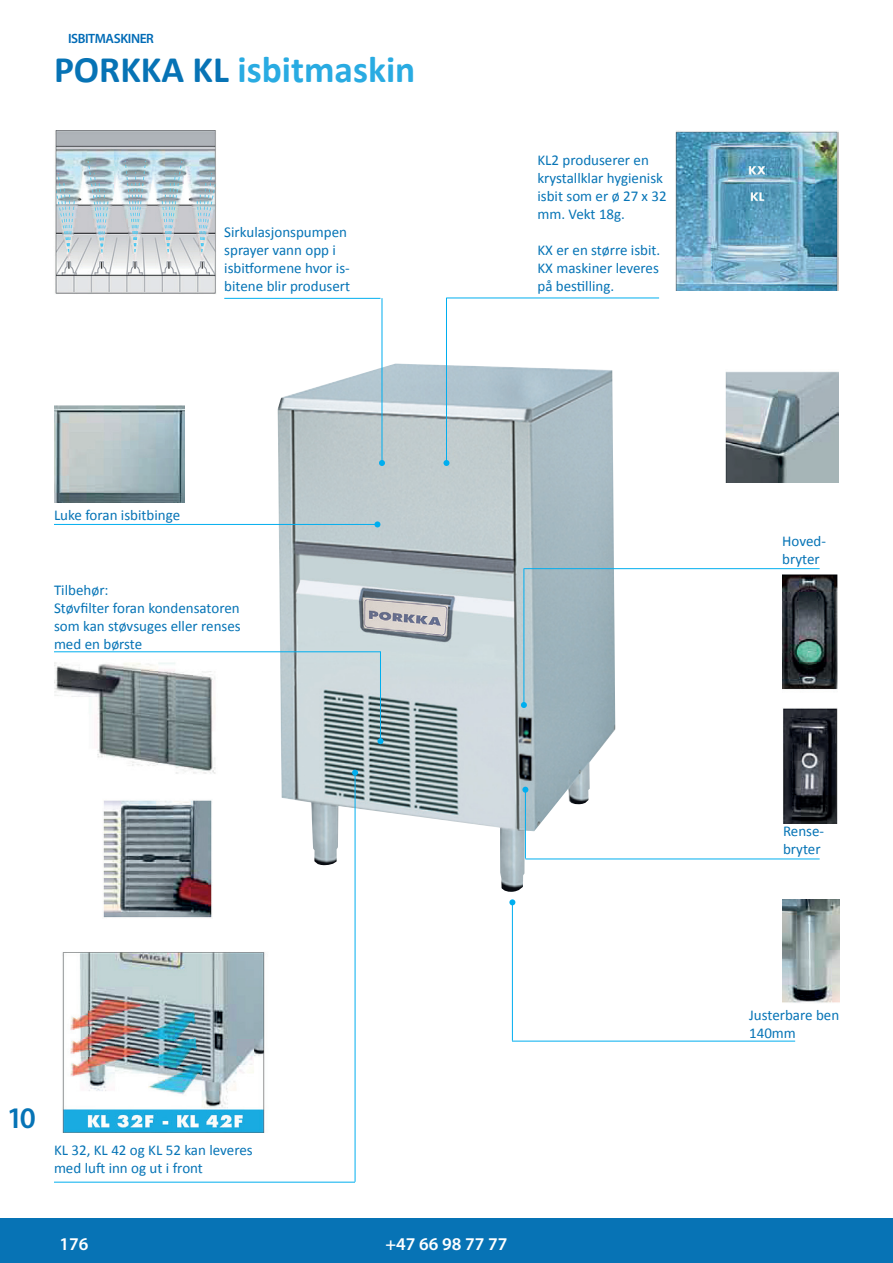
<style>
.page{position:relative;width:893px;height:1263px;background:#fff}
.page>*{position:absolute;margin:0;border:0;box-sizing:border-box;transform-origin:0 0}
.Produkt_heading{font:700 37.5px "Calibri";color:#29abe2}
.t1{font:600 30px "Myriad Pro";color:#0674b6}
.t2{font:600 18px "Myriad Pro";color:#fff}
.t3{font:15px/18px "Calibri";color:#0674b6}
.t4{font:600 13.5px "Myriad Pro";letter-spacing:-.03em;color:#006bb6}
.s1{color:#0773b5}
</style>
<div class="page">
<div style="left:0;top:1218px;width:893px;height:45px;background:#0773b5"></div>
<img style="left:55px;top:131px;width:161px;height:163px">
<img style="left:782px;top:899px;width:57px;height:104px">
<img style="left:782px;top:575px;width:56px;height:248px">
<img style="left:725px;top:371px;width:114px;height:112px">
<img style="left:675px;top:131px;width:164px;height:160px">
<img style="left:54px;top:652px;width:179px;height:266px">
<img style="left:54px;top:405px;width:130px;height:97px">
<img style="left:278px;top:364px;width:337px;height:528px">
<hr style="left:224px;top:298px;width:156px;height:1px;background:#00aeef">
<hr style="left:382px;top:298px;width:1px;height:165px;background:#00aeef">
<svg style="left:379px;top:460px;width:6px;height:6px"></svg>
<hr style="left:446px;top:298px;width:213px;height:1px;background:#00aeef">
<hr style="left:446px;top:298px;width:1px;height:165px;background:#00aeef">
<svg style="left:443px;top:460px;width:6px;height:6px"></svg>
<hr style="left:54px;top:524px;width:323px;height:1px;background:#00aeef">
<svg style="left:374px;top:521px;width:6px;height:6px"></svg>
<hr style="left:54px;top:651px;width:326px;height:1px;background:#00aeef">
<hr style="left:380px;top:651px;width:1px;height:90px;background:#00aeef">
<svg style="left:377px;top:738px;width:6px;height:6px"></svg>
<img style="left:62px;top:952px;width:203px;height:180px">
<hr style="left:54px;top:1182px;width:301px;height:1px;background:#00aeef">
<hr style="left:355px;top:773px;width:1px;height:409px;background:#00aeef">
<svg style="left:352px;top:770px;width:6px;height:6px"></svg>
<hr style="left:524px;top:568px;width:296px;height:1px;background:#00aeef">
<hr style="left:523px;top:569px;width:1px;height:136px;background:#00aeef">
<svg style="left:521px;top:702px;width:6px;height:6px"></svg>
<hr style="left:512px;top:902px;width:1px;height:139px;background:#00aeef">
<svg style="left:509px;top:899px;width:6px;height:6px"></svg>
<hr style="left:512px;top:1041px;width:283px;height:1px;background:#00aeef">
<hr style="left:525px;top:858px;width:295px;height:1px;background:#00aeef">
<hr style="left:525px;top:790px;width:1px;height:68px;background:#00aeef">
<svg style="left:522px;top:787px;width:6px;height:6px"></svg>
<p class="t4" style="left:68px;top:30px;width:87px">ISBITMASKINER</p>
<p class="Produkt_heading" style="left:54px;top:43px;width:363px"><span class="s1">PORKKA KL</span> isbitmaskin</p>
<p class="t3" style="left:224px;top:223px;width:127px">Sirkulasjonspumpen sprayer vann opp i isbitformene hvor is&shy;bitene blir produsert</p>
<p class="t3" style="left:537px;top:151px;width:131px">KL2 produserer en krystallklar hygienisk isbit som er ø 27 x 32 mm. Vekt 18g.</p>
<p class="t3" style="left:537px;top:241px;width:124px;text-align:justify">KX er en større isbit.<br>KX maskiner leveres på bestilling.</p>
<p class="t3" style="left:54px;top:506px;width:128px">Luke foran isbitbinge</p>
<p class="t3" style="left:54px;top:580px;width:56px">Tilbehør:</p>
<p class="t3" style="left:54px;top:598px;width:188px;text-align:justify">Støvfilter foran kondensatoren som kan støvsuges eller renses med en børste</p>
<h2 class="t1" style="left:7px;top:1098px;width:31px">10</h2>
<p class="t3" style="left:54px;top:1141px;width:200px">KL 32, KL 42 og KL 52 kan leveres med luft inn og ut i front</p>
<p class="t2" style="left:60px;top:1232px;width:30px">176</p>
<p class="t2" style="left:385px;top:1232px;width:124px">+47 66 98 77 77</p>
<p class="t3" style="left:782px;top:532px;width:45px">Hoved-</p>
<p class="t3" style="left:782px;top:550px;width:39px">bryter</p>
<p class="t3" style="left:783px;top:822px;width:43px">Rense-</p>
<p class="t3" style="left:783px;top:840px;width:39px">bryter</p>
<p class="t3" style="left:749px;top:1006px;width:92px">Justerbare ben</p>
<p class="t3" style="left:749px;top:1024px;width:48px">140mm</p>
</div>
